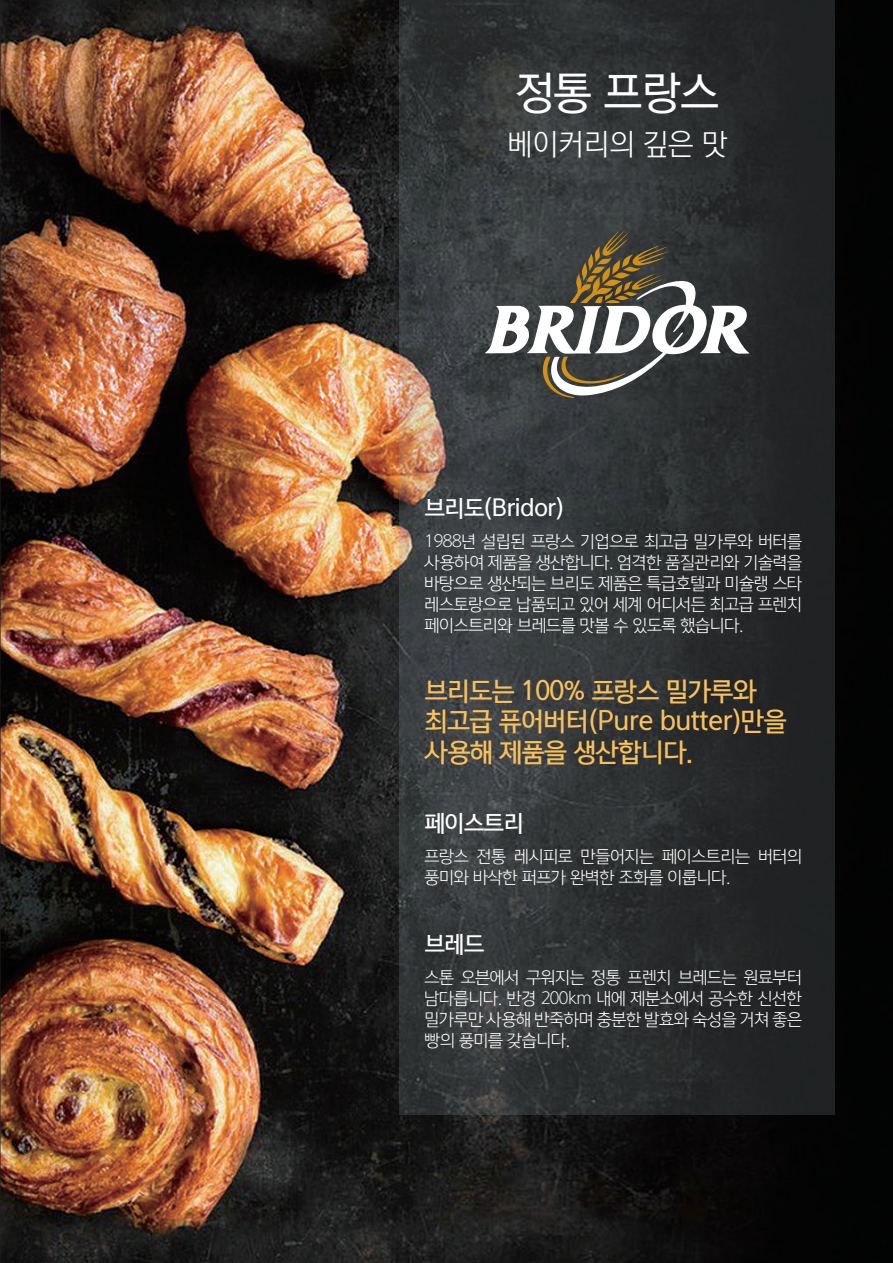
<style>
.page{position:relative;width:893px;height:1263px;background:#fff}
.page>*{position:absolute;margin:0;border:0;box-sizing:border-box;transform-origin:0 0}
.t1{font:45px "YGO530";color:#fff}
.t2{font:30px "YGO520";letter-spacing:-.025em;color:#fff}
.t3{font:25.5px/30.6px "Yoon Gothic Pro 765";letter-spacing:-.025em;color:#f9c15e}
.t4{font:22.5px "Yoon Gothic Pro 765";letter-spacing:-.025em;color:#fff}
.t5{font:16.5px/21px "Yoon Gothic Pro 735";letter-spacing:-.025em;color:#fff;text-align:justify}
</style>
<div class="page">
<img style="left:1px;top:0;width:892px;height:1263px">
<svg style="left:399px;top:0;width:436px;height:1115px;background:#313234"></svg>
<svg style="left:485px;top:229px;width:265px;height:169px"></svg>
<img style="left:0;top:0;width:1px;height:1263px">
<h1 class="t1" style="left:515px;top:70px;width:206px">정통 프랑스</h1>
<h2 class="t2" style="left:507px;top:129px;width:222px">베이커리의 깊은 맛</h2>
<h3 class="t4" style="left:425px;top:493px;width:141px">브리도(Bridor)</h3>
<p class="t5" style="left:425px;top:530px;width:379px">1988년 설립된 프랑스 기업으로 최고급 밀가루와 버터를 사용하여 제품을 생산합니다. 엄격한 품질관리와 기술력을 바탕으로 생산되는 브리도 제품은 특급호텔과 미슐랭 스타 레스토랑으로 납품되고 있어 세계 어디서든 최고급 프렌치 페이스트리와 브레드를 맛볼 수 있도록 했습니다.</p>
<h3 class="t3" style="left:425px;top:675px;width:363px">브리도는 100% 프랑스 밀가루와 최고급 퓨어버터(Pure butter)만을 사용해 제품을 생산합니다.</h3>
<h3 class="t4" style="left:425px;top:809px;width:101px">페이스트리</h3>
<p class="t5" style="left:425px;top:846px;width:379px">프랑스 전통 레시피로 만들어지는 페이스트리는 버터의 풍미와 바삭한 퍼프가 완벽한 조화를 이룹니다.</p>
<h3 class="t4" style="left:425px;top:930px;width:61px">브레드</h3>
<p class="t5" style="left:425px;top:967px;width:379px">스톤 오븐에서 구워지는 정통 프렌치 브레드는 원료부터 남다릅니다. 반경 200km 내에 제분소에서 공수한 신선한 밀가루만 사용해 반죽하며 충분한 발효와 숙성을 거쳐 좋은 빵의 풍미를 갖습니다.</p>
</div>
